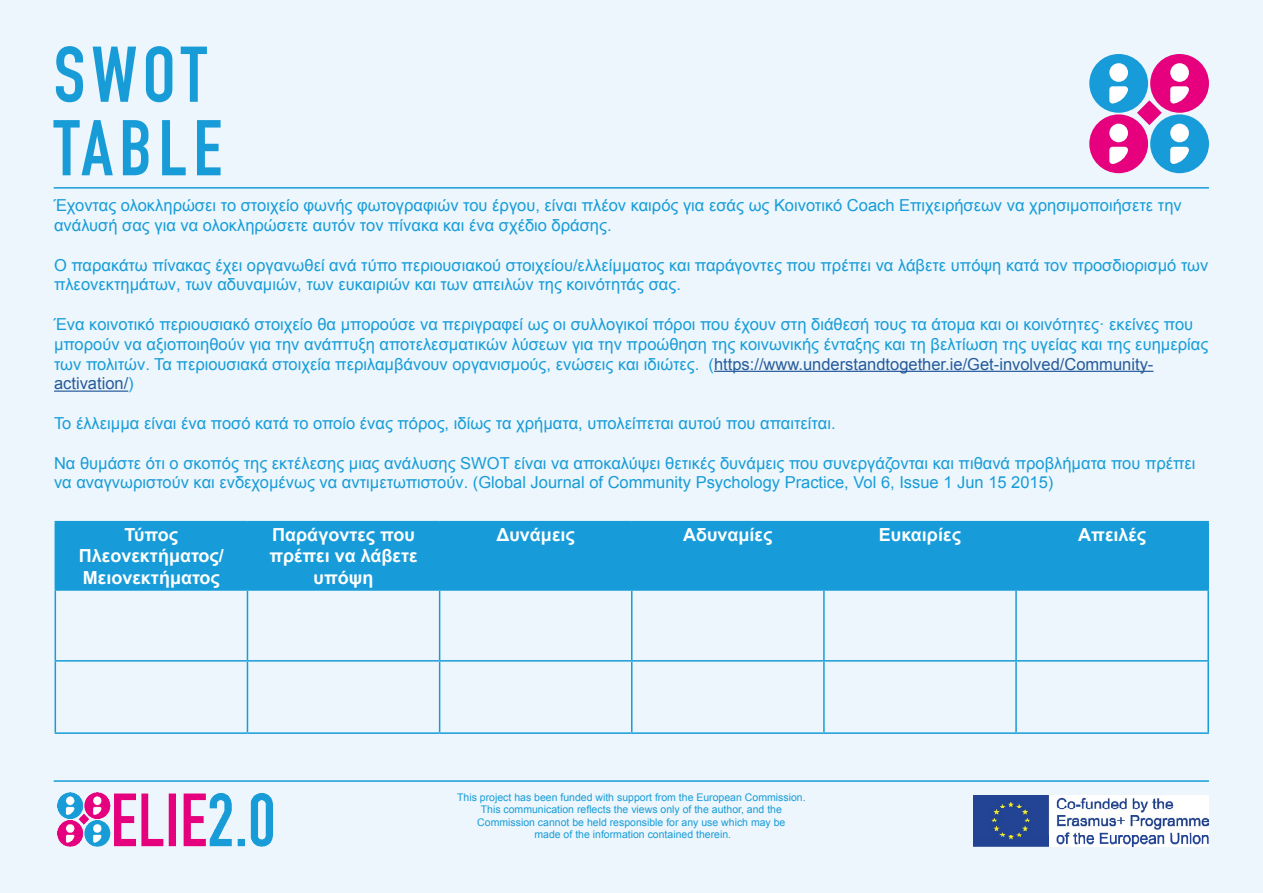
<style>
.page{position:relative;width:1263px;height:893px;background:#e6f4fb}
.page>*{position:absolute;margin:0;border:0;box-sizing:border-box;transform-origin:0 0}
.t1{font:700 77.55px/73.5px "DIN Condensed";letter-spacing:.08em;color:#189cd8}
.t2{font:700 18px/21.6px "Arial";color:#fff;text-align:center}
.t3{font:16.5px/19.8px "Arial";color:#189cd8}
.t4{font:10.5px/12.6px "Arial";color:#189cd8;text-align:center}
.s1{color:#275b9b}
</style>
<div class="page">
<img style="left:973px;top:795px;width:236px;height:51px">
<img style="left:58px;top:793px;width:215px;height:54px">
<hr style="left:54px;top:780px;width:1155px;height:2px;background:#189cd8">
<div style="left:1089px;top:54px;width:59px;height:59px;background:#179cd9;border-radius:50%"></div>
<svg style="left:1109px;top:86px;width:19px;height:18px"></svg>
<div style="left:1109px;top:63px;width:19px;height:19px;background:#fff;border-radius:50%"></div>
<div style="left:1150px;top:54px;width:59px;height:59px;background:#e6007d;border-radius:50%"></div>
<svg style="left:1170px;top:86px;width:19px;height:18px"></svg>
<div style="left:1170px;top:63px;width:19px;height:19px;background:#fff;border-radius:50%"></div>
<div style="left:1150px;top:114px;width:59px;height:59px;background:#179cd9;border-radius:50%"></div>
<svg style="left:1170px;top:147px;width:19px;height:17px"></svg>
<div style="left:1170px;top:124px;width:19px;height:18px;background:#fff;border-radius:50%"></div>
<div style="left:1089px;top:114px;width:59px;height:59px;background:#e6007d;border-radius:50%"></div>
<svg style="left:1109px;top:147px;width:19px;height:17px"></svg>
<div style="left:1109px;top:124px;width:19px;height:18px;background:#fff;border-radius:50%"></div>
<svg style="left:1137px;top:100px;width:25px;height:25px"></svg>
<hr style="left:54px;top:187px;width:1155px;height:2px;background:#189cd8">
<hr style="left:714px;top:371px;width:439px;height:1px;background:#275b9b">
<hr style="left:54px;top:390px;width:74px;height:2px;background:#275b9b">
<div style="left:56px;top:522px;width:1151px;height:67px;background:#179cd9"></div>
<hr style="left:55px;top:521px;width:192px;height:1px;background:#179cd9">
<hr style="left:55px;top:522px;width:1px;height:67px;background:#179cd9">
<hr style="left:247px;top:521px;width:193px;height:1px;background:#179cd9">
<hr style="left:247px;top:522px;width:1px;height:67px;background:#179cd9">
<hr style="left:440px;top:521px;width:192px;height:1px;background:#179cd9">
<hr style="left:439px;top:522px;width:1px;height:67px;background:#179cd9">
<hr style="left:632px;top:521px;width:192px;height:1px;background:#179cd9">
<hr style="left:631px;top:522px;width:1px;height:67px;background:#179cd9">
<hr style="left:824px;top:521px;width:192px;height:1px;background:#179cd9">
<hr style="left:823px;top:522px;width:2px;height:67px;background:#179cd9">
<hr style="left:1016px;top:521px;width:193px;height:1px;background:#179cd9">
<hr style="left:1015px;top:522px;width:2px;height:67px;background:#179cd9">
<hr style="left:1207px;top:522px;width:2px;height:67px;background:#179cd9">
<hr style="left:55px;top:589px;width:192px;height:2px;background:#179cd9">
<hr style="left:55px;top:591px;width:1px;height:69px;background:#179cd9">
<hr style="left:247px;top:589px;width:193px;height:2px;background:#179cd9">
<hr style="left:247px;top:591px;width:1px;height:69px;background:#179cd9">
<hr style="left:440px;top:589px;width:192px;height:2px;background:#179cd9">
<hr style="left:439px;top:591px;width:1px;height:69px;background:#179cd9">
<hr style="left:632px;top:589px;width:192px;height:2px;background:#179cd9">
<hr style="left:631px;top:591px;width:1px;height:69px;background:#179cd9">
<hr style="left:824px;top:589px;width:192px;height:2px;background:#179cd9">
<hr style="left:823px;top:591px;width:2px;height:69px;background:#179cd9">
<hr style="left:1016px;top:589px;width:193px;height:2px;background:#179cd9">
<hr style="left:1015px;top:591px;width:2px;height:69px;background:#179cd9">
<hr style="left:1207px;top:591px;width:2px;height:69px;background:#179cd9">
<hr style="left:55px;top:660px;width:192px;height:2px;background:#179cd9">
<hr style="left:55px;top:662px;width:1px;height:70px;background:#179cd9">
<hr style="left:247px;top:660px;width:193px;height:2px;background:#179cd9">
<hr style="left:247px;top:662px;width:1px;height:70px;background:#179cd9">
<hr style="left:440px;top:660px;width:192px;height:2px;background:#179cd9">
<hr style="left:439px;top:662px;width:1px;height:70px;background:#179cd9">
<hr style="left:632px;top:660px;width:192px;height:2px;background:#179cd9">
<hr style="left:631px;top:662px;width:1px;height:70px;background:#179cd9">
<hr style="left:824px;top:660px;width:192px;height:2px;background:#179cd9">
<hr style="left:823px;top:662px;width:2px;height:70px;background:#179cd9">
<hr style="left:1016px;top:660px;width:193px;height:2px;background:#179cd9">
<hr style="left:1015px;top:662px;width:2px;height:70px;background:#179cd9">
<hr style="left:1207px;top:662px;width:2px;height:70px;background:#179cd9">
<hr style="left:55px;top:732px;width:192px;height:2px;background:#179cd9">
<hr style="left:247px;top:732px;width:193px;height:2px;background:#179cd9">
<hr style="left:440px;top:732px;width:192px;height:2px;background:#179cd9">
<hr style="left:632px;top:732px;width:192px;height:2px;background:#179cd9">
<hr style="left:824px;top:732px;width:192px;height:2px;background:#179cd9">
<hr style="left:1016px;top:732px;width:193px;height:2px;background:#179cd9">
<h1 class="t1" style="left:54px;top:37px;width:170px">SWOT<br>TABLE</h1>
<p class="t3" style="left:54px;top:196px;width:1129px">Έχοντας ολοκληρώσει το στοιχείο φωνής φωτογραφιών του έργου, είναι πλέον καιρός για εσάς ως Κοινοτικό Coach Επιχειρήσεων να χρησιμοποιήσετε την ανάλυσή σας για να ολοκληρώσετε αυτόν τον πίνακα και ένα σχέδιο δράσης.</p>
<p class="t3" style="left:54px;top:255px;width:1156px">Ο παρακάτω πίνακας έχει οργανωθεί ανά τύπο περιουσιακού στοιχείου/ελλείμματος και παράγοντες που πρέπει να λάβετε υπόψη κατά τον προσδιορισμό των πλεονεκτημάτων, των αδυναμιών, των ευκαιριών και των απειλών της κοινότητάς σας.</p>
<p class="t3" style="left:54px;top:314px;width:1156px">Ένα κοινοτικό περιουσιακό στοιχείο θα μπορούσε να περιγραφεί ως οι συλλογικοί πόροι που έχουν στη διάθεσή τους τα άτομα και οι κοινότητες· εκείνες που μπορούν να αξιοποιηθούν για την ανάπτυξη αποτελεσματικών λύσεων για την προώθηση της κοινωνικής ένταξης και τη βελτίωση της υγείας και της ευημερίας των πολιτών. Τα περιουσιακά στοιχεία περιλαμβάνουν οργανισμούς, ενώσεις και ιδιώτες. (<span class="s1">https://www.understandtogether.ie/Get-involved/Community&shy;activation/</span>)</p>
<p class="t3" style="left:54px;top:413px;width:783px">Το έλλειμμα είναι ένα ποσό κατά το οποίο ένας πόρος, ιδίως τα χρήματα, υπολείπεται αυτού που απαιτείται.</p>
<p class="t3" style="left:54px;top:453px;width:1143px">Να θυμάστε ότι ο σκοπός της εκτέλεσης μιας ανάλυσης SWOT είναι να αποκαλύψει θετικές δυνάμεις που συνεργάζονται και πιθανά προβλήματα που πρέπει να αναγνωριστούν και ενδεχομένως να αντιμετωπιστούν. (Global Journal of Community Psychology Practice, Vol 6, Issue 1 Jun 15 2015)</p>
<p class="t2" style="left:79px;top:524px;width:147px">Τύπος<br>Πλεονεκτήματος/<br>Μειονεκτήματος</p>
<p class="t2" style="left:269px;top:524px;width:150px">Παράγοντες που πρέπει να λάβετε υπόψη</p>
<p class="t2" style="left:496px;top:524px;width:80px">Δυνάμεις</p>
<p class="t2" style="left:683px;top:524px;width:91px">Αδυναμίες</p>
<p class="t2" style="left:879px;top:524px;width:84px">Ευκαιρίες</p>
<p class="t2" style="left:1078px;top:524px;width:69px">Απειλές</p>
<p class="t4" style="left:457px;top:791px;width:350px">This project has been funded with support from the European Commission.<br>This communication reflects the views only of the author, and the Commission cannot be held responsible for any use which may be<br>made of the information contained therein.</p>
</div>
